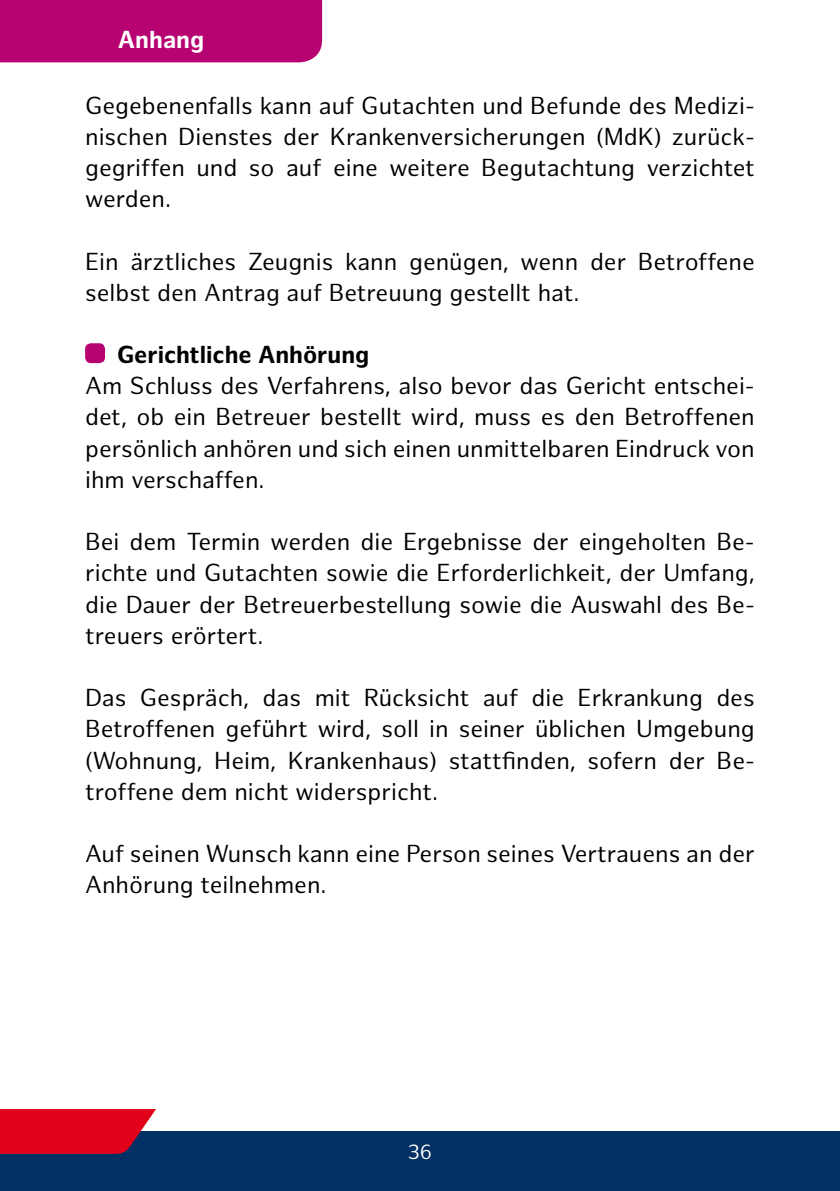
<style>
.page{position:relative;width:840px;height:1191px;background:#fff}
.page>*{position:absolute;margin:0;border:0;box-sizing:border-box;transform-origin:0 0}
.t1{font:24px/31.2px "Hamburg Sans";color:#000;text-align:justify}
.t2{font:700 24px "Hamburg Sans";color:#000}
.t3{font:700 24px "Hamburg Sans";color:#fff}
.t4{font:20px "Hamburg Sans";color:#fff}
</style>
<div class="page">
<div style="left:0;top:1131px;width:839px;height:60px;background:#003064"></div>
<svg style="left:0;top:1109px;width:156px;height:44px;background:#d10925"></svg>
<div style="left:85px;top:343px;width:20px;height:20px;background:#b70272;border-radius:6px"></div>
<div style="left:0;top:0;width:322px;height:62px;background:#b70272"></div>
<p class="t3" style="left:118px;top:26px;width:88px">Anhang</p>
<p class="t1" style="left:85px;top:90px;width:670px">Gegebenenfalls kann auf Gutachten und Befunde des Medizi&shy;nischen Dienstes der Krankenversicherungen (MdK) zurück&shy;gegriffen und so auf eine weitere Begutachtung verzichtet werden.</p>
<p class="t1" style="left:85px;top:246px;width:670px">Ein ärztliches Zeugnis kann genügen, wenn der Betroffene selbst den Antrag auf Betreuung gestellt hat.</p>
<p class="t2" style="left:105px;top:341px;width:266px">Gerichtliche Anhörung</p>
<p class="t1" style="left:85px;top:371px;width:670px">Am Schluss des Verfahrens, also bevor das Gericht entschei&shy;det, ob ein Betreuer bestellt wird, muss es den Betroffenen persönlich anhören und sich einen unmittelbaren Eindruck von ihm verschaffen.</p>
<p class="t1" style="left:85px;top:527px;width:670px">Bei dem Termin werden die Ergebnisse der eingeholten Be&shy;richte und Gutachten sowie die Erforderlichkeit, der Umfang, die Dauer der Betreuerbestellung sowie die Auswahl des Be&shy;treuers erörtert.</p>
<p class="t1" style="left:85px;top:683px;width:671px">Das Gespräch, das mit Rücksicht auf die Erkrankung des Betroffenen geführt wird, soll in seiner üblichen Umgebung (Wohnung, Heim, Krankenhaus) stattfinden, sofern der Be&shy;troffene dem nicht widerspricht.</p>
<p class="t1" style="left:85px;top:839px;width:670px">Auf seinen Wunsch kann eine Person seines Vertrauens an der<br>Anhörung teilnehmen.</p>
<p class="t4" style="left:407px;top:1140px;width:26px">36</p>
</div>
